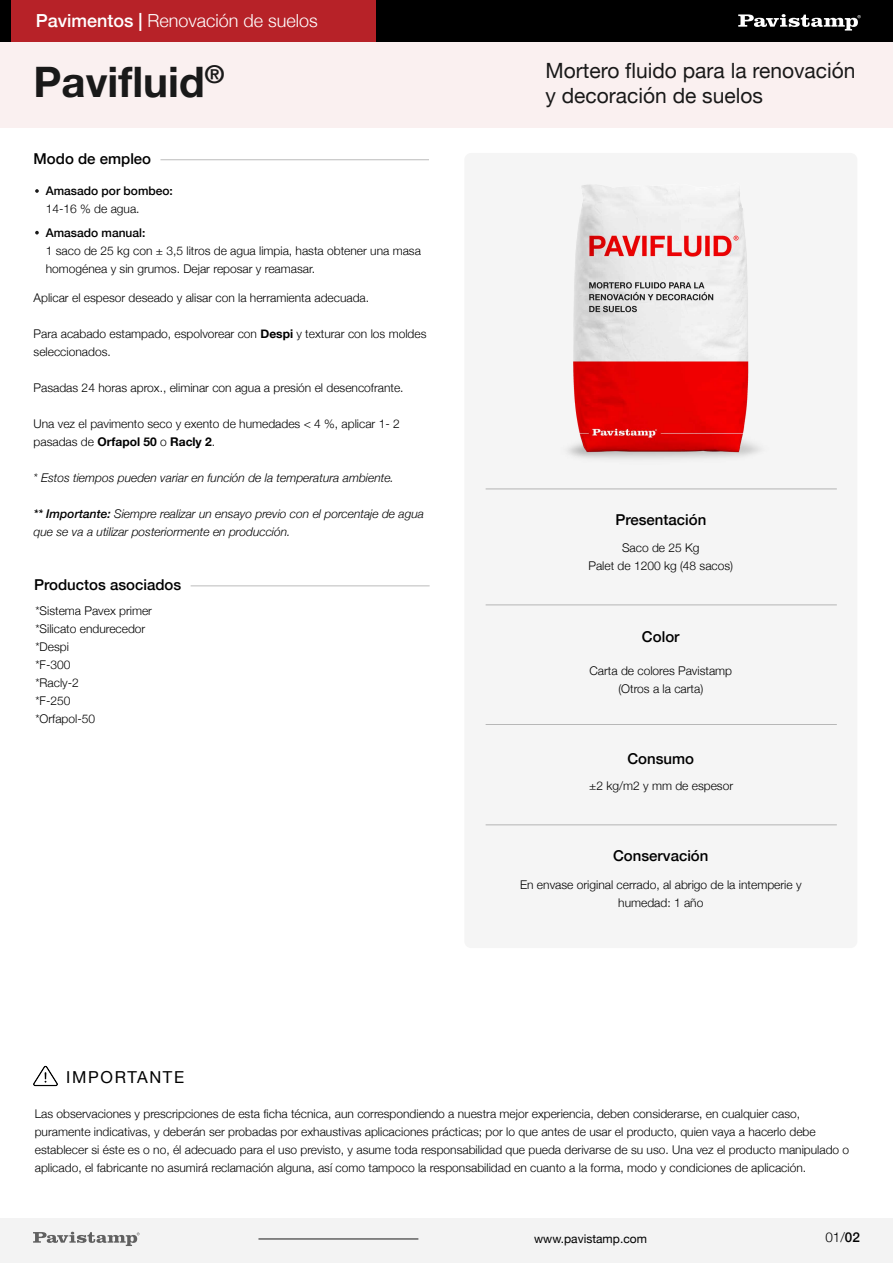
<style>
.page{position:relative;width:893px;height:1263px;background:#fff}
.page>*{position:absolute;margin:0;border:0;box-sizing:border-box;transform-origin:0 0}
.t1{font:700 42px "Helvetica Neue";color:#191919}
.t2{font:21px/25.2px "Helvetica Neue";color:#191919}
.t3{font:300 18px "Helvetica Neue";color:#fff}
.t4{font:16.5px "Helvetica Neue";letter-spacing:.1em;color:#000}
.t5{font:500 15px "Helvetica Neue";color:#000}
.t6{font:300 13.5px "Helvetica Neue";color:#000}
.t7{font:300 12px/18px "Helvetica Neue";color:#000}
.t8{font:italic 300 12px/18px "Helvetica Neue";color:#000}
.t9{font:500 12px "Helvetica Neue";color:#000}
.t10{font:12px "Helvetica Neue";color:#000}
.s1{font-weight:500}
.s2{font-weight:700}
</style>
<div class="page">
<div style="left:0;top:41px;width:893px;height:86px;background:#faf0f0"></div>
<svg style="left:35px;top:189px;width:4px;height:4px"></svg>
<div style="left:0;top:0;width:376px;height:41px;background:#b72228"></div>
<div style="left:376px;top:0;width:517px;height:41px;background:#000"></div>
<svg style="left:738px;top:14px;width:123px;height:17px"></svg>
<div style="left:0;top:0;width:11px;height:41px;background:#000"></div>
<hr style="left:160px;top:159px;width:269px;height:1px;background:#191919">
<div style="left:464px;top:153px;width:393px;height:795px;background:#f3f3f3;border-radius:7px"></div>
<hr style="left:486px;top:604px;width:351px;height:1px;background:#191919">
<hr style="left:486px;top:489px;width:351px;height:1px;background:#191919">
<hr style="left:486px;top:724px;width:351px;height:1px;background:#191919">
<hr style="left:486px;top:824px;width:351px;height:1px;background:#191919">
<div style="left:0;top:1218px;width:893px;height:45px;background:#f3f3f3"></div>
<svg style="left:33px;top:1232px;width:107px;height:14px"></svg>
<hr style="left:258px;top:1239px;width:160px;height:1px;background:#191919">
<img style="left:34px;top:1065px;width:23px;height:22px">
<hr style="left:191px;top:585px;width:239px;height:1px;background:#191919">
<svg style="left:35px;top:231px;width:4px;height:3px"></svg>
<img style="left:568px;top:185px;width:191px;height:274px">
<svg style="left:734px;top:236px;width:4px;height:4px"></svg>
<h3 class="t3" style="left:36px;top:6px;width:284px"><span class="s1">Pavimentos |</span> Renovación de suelos</h3>
<h1 class="t1" style="left:34px;top:49px;width:192px">Pavifluid<sup>®</sup></h1>
<p class="t5" style="left:34px;top:147px;width:119px">Modo de empleo</p>
<p class="t9" style="left:46px;top:181px;width:129px">Amasado por bombeo:</p>
<p class="t7" style="left:46px;top:199px;width:95px">14-16 % de agua.</p>
<p class="t9" style="left:46px;top:223px;width:101px">Amasado manual:</p>
<p class="t7" style="left:46px;top:241px;width:377px">1 saco de 25 kg con ± 3,5 litros de agua limpia, hasta obtener una masa homogénea y sin grumos. Dejar reposar y reamasar.</p>
<p class="t7" style="left:34px;top:287px;width:337px">Aplicar el espesor deseado y alisar con la herramienta adecuada.</p>
<p class="t7" style="left:34px;top:323px;width:394px">Para acabado estampado, espolvorear con <span class="s2">Despi</span> y texturar con los moldes seleccionados.</p>
<p class="t7" style="left:34px;top:377px;width:371px">Pasadas 24 horas aprox., eliminar con agua a presión el desencofrante.</p>
<p class="t7" style="left:34px;top:413px;width:368px">Una vez el pavimento seco y exento de humedades &lt; 4 %, aplicar 1- 2 pasadas de <span class="s2">Orfapol 50</span> o <span class="s2">Racly 2</span>.</p>
<p class="t8" style="left:34px;top:468px;width:362px">* Estos tiempos pueden variar en función de la temperatura ambiente.</p>
<p class="t8" style="left:34px;top:504px;width:392px"><span class="s1">** Importante:</span> Siempre realizar un ensayo previo con el porcentaje de agua que se va a utilizar posteriormente en producción.</p>
<p class="t5" style="left:34px;top:573px;width:149px">Productos asociados</p>
<p class="t7" style="left:35px;top:601px;width:118px">*Sistema Pavex primer *Silicato endurecedor *Despi<br>*F-300<br>*Racly-2<br>*F-250<br>*Orfapol-50</p>
<h2 class="t2" style="left:545px;top:59px;width:311px">Mortero fluido para la renovación y decoración de suelos</h2>
<p class="t5" style="left:615px;top:508px;width:92px">Presentación</p>
<p class="t7" style="left:588px;top:538px;width:146px;text-align:center">Saco de 25 Kg<br>Palet de 1200 kg (48 sacos)</p>
<p class="t5" style="left:642px;top:625px;width:39px">Color</p>
<p class="t7" style="left:589px;top:660px;width:144px;text-align:center">Carta de colores Pavistamp (Otros a la carta)</p>
<p class="t5" style="left:627px;top:746px;width:68px">Consumo</p>
<p class="t7" style="left:589px;top:776px;width:145px">±2 kg/m2 y mm de espesor</p>
<p class="t5" style="left:613px;top:843px;width:97px">Conservación</p>
<p class="t7" style="left:520px;top:875px;width:283px;text-align:center">En envase original cerrado, al abrigo de la intemperie y humedad: 1 año</p>
<h3 class="t4" style="left:66px;top:1065px;width:119px">IMPORTANTE</h3>
<p class="t7" style="left:35px;top:1104px;width:816px">Las observaciones y prescripciones de esta ficha técnica, aun correspondiendo a nuestra mejor experiencia, deben considerarse, en cualquier caso, puramente indicativas, y deberán ser probadas por exhaustivas aplicaciones prácticas; por lo que antes de usar el producto, quien vaya a hacerlo debe establecer si éste es o no, él adecuado para el uso previsto, y asume toda responsabilidad que pueda derivarse de su uso. Una vez el producto manipulado o aplicado, el fabricante no asumirá reclamación alguna, así como tampoco la responsabilidad en cuanto a la forma, modo y condiciones de aplicación.</p>
<p class="t10" style="left:534px;top:1230px;width:114px">www.pavistamp.com</p>
<p class="t6" style="left:825px;top:1226px;width:36px">01/<span class="s1">02</span></p>
</div>
